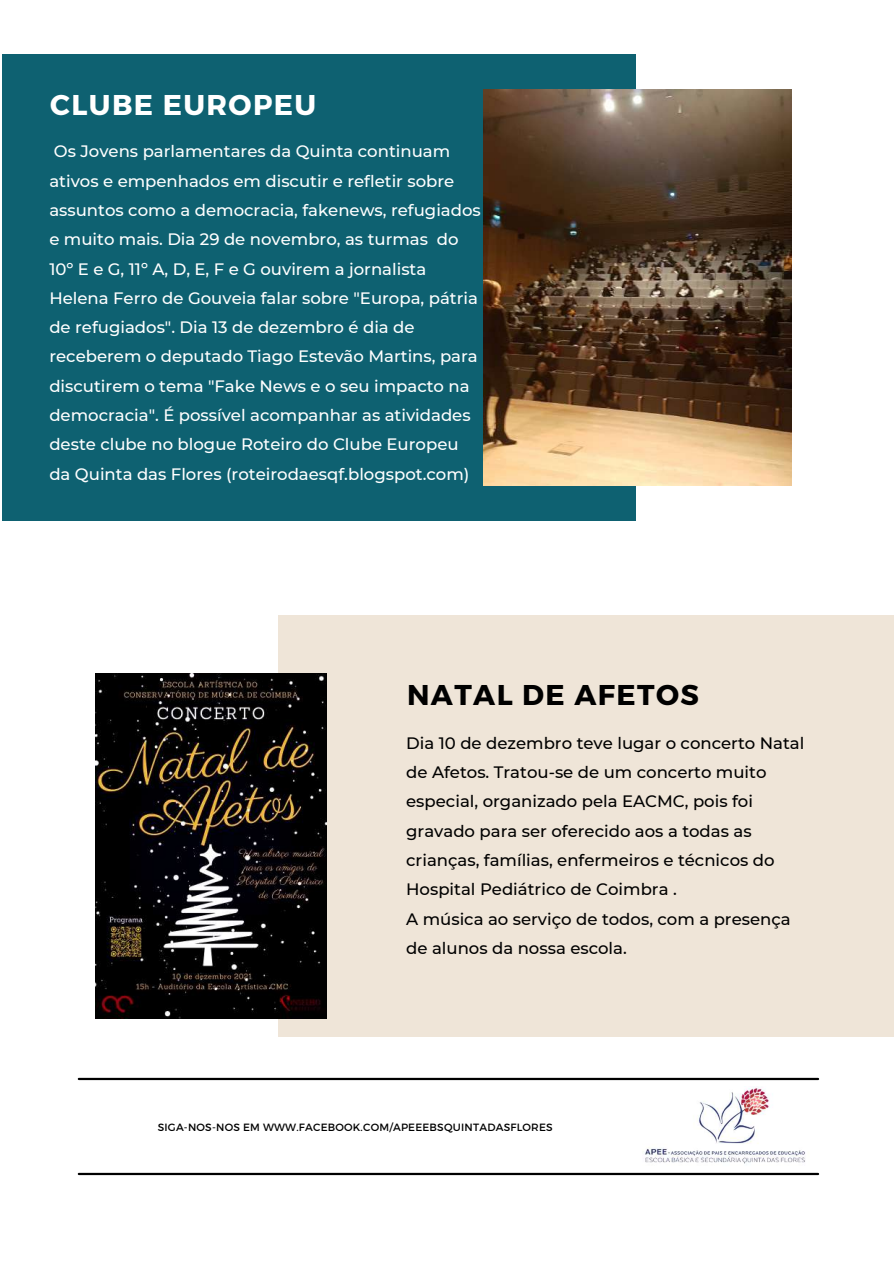
<style>
.page{position:relative;width:894px;height:1264px;background:#fff}
.page>*{position:absolute;margin:0;border:0;box-sizing:border-box;transform-origin:0 0}
.t1{font:700 28.65px "Montserrat";letter-spacing:.05em;color:#000}
.t2{font:700 28.65px "Montserrat";letter-spacing:.05em;color:#fff}
.t3{font:500 16.5px/29.2px "Montserrat";color:#fff}
.t4{font:500 16.5px/29.2px "Montserrat";color:#000}
.t5{font:10.5px "Montserrat";letter-spacing:.02em;color:#000}
</style>
<div class="page">
<hr style="left:79px;top:1077px;width:738px;height:3px;background:#000">
<hr style="left:79px;top:1172px;width:738px;height:3px;background:#000">
<div style="left:2px;top:54px;width:633px;height:466px;background:#0e6171"></div>
<img style="left:484px;top:89px;width:307px;height:397px">
<div style="left:278px;top:615px;width:615px;height:421px;background:#efe5d8"></div>
<img style="left:96px;top:673px;width:231px;height:345px">
<img style="left:645px;top:1086px;width:160px;height:78px">
<h1 class="t2" style="left:50px;top:86px;width:267px">CLUBE EUROPEU</h1>
<p class="t3" style="left:49px;top:137px;width:433px">Os Jovens parlamentares da Quinta continuam ativos e empenhados em discutir e refletir sobre assuntos como a democracia, fakenews, refugiados e muito mais. Dia 29 de novembro, as turmas do 10º E e G, 11º A, D, E, F e G ouvirem a jornalista Helena Ferro de Gouveia falar sobre "Europa, pátria de refugiados". Dia 13 de dezembro é dia de receberem o deputado Tiago Estevão Martins, para discutirem o tema "Fake News e o seu impacto na democracia". É possível acompanhar as atividades deste clube no blogue Roteiro do Clube Europeu da Quinta das Flores (roteirodaesqf.blogspot.com)</p>
<h1 class="t1" style="left:407px;top:676px;width:293px">NATAL DE AFETOS</h1>
<p class="t4" style="left:406px;top:728px;width:399px">Dia 10 de dezembro teve lugar o concerto Natal de Afetos. Tratou-se de um concerto muito especial, organizado pela EACMC, pois foi gravado para ser oferecido aos a todas as crianças, famílias, enfermeiros e técnicos do Hospital Pediátrico de Coimbra .<br>A música ao serviço de todos, com a presença de alunos da nossa escola.</p>
<p class="t5" style="left:158px;top:1120px;width:396px">SIGA-NOS-NOS EM WWW.FACEBOOK.COM/APEEEBSQUINTADASFLORES</p>
</div>
